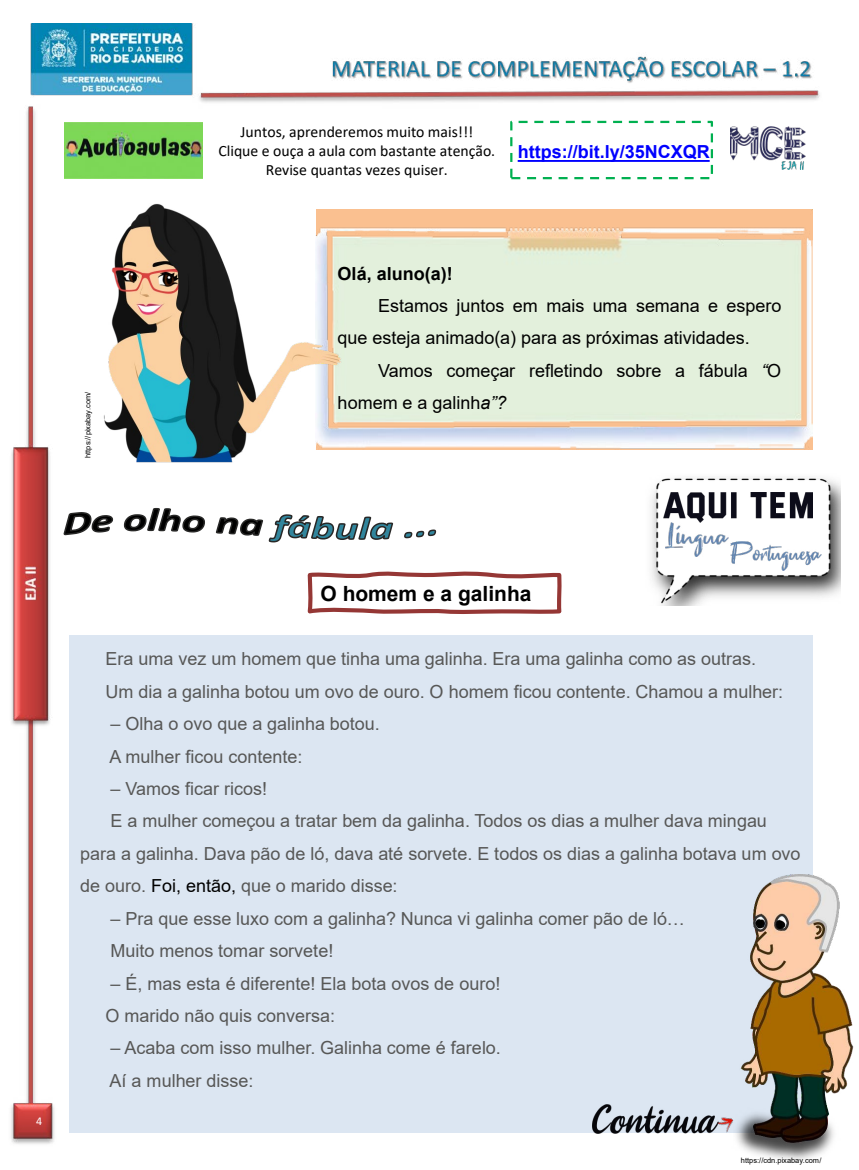
<style>
.page{position:relative;width:859px;height:1170px;background:#fff}
.page>*{position:absolute;margin:0;border:0;box-sizing:border-box;transform-origin:0 0}
.t1{font:700 21px "Arial";color:#000}
.t2{font:18px/32.4px "Arial";color:#575756}
.t3{font:18px/32.4px "Arial";color:#000}
.t4{font:18px "Arial";color:#575756}
.t5{font:700 18px "Arial";color:#00f}
.t6{font:700 18px "Arial";color:#000}
.t7{font:15.75px/18.9px "Calibri";color:#000;text-align:center}
.t8{font:12px "Calibri";color:#fff}
.t9{font:7.5px "Arial";color:#000}
.s1{font-style:italic}
.s2{font-style:inherit}
.s3{color:#000}
</style>
<div class="page">
<img style="left:11px;top:23px;width:809px;height:1121px">
<img style="left:344px;top:210px;width:468px;height:240px">
<div style="left:510px;top:121px;width:203px;height:58px;border:2px dashed #00b050"></div>
<img style="left:64px;top:123px;width:138px;height:55px">
<svg style="left:305px;top:567px;width:259px;height:49px"></svg>
<div style="left:69px;top:635px;width:743px;height:497px;background:#dce6f2"></div>
<svg style="left:63px;top:498px;width:374px;height:52px"></svg>
<img style="left:645px;top:474px;width:196px;height:131px">
<img style="left:664px;top:492px;width:148px;height:30px">
<img style="left:665px;top:522px;width:64px;height:35px">
<img style="left:730px;top:541px;width:91px;height:29px">
<img style="left:720px;top:874px;width:134px;height:286px">
<img style="left:712px;top:1103px;width:32px;height:32px">
<img style="left:593px;top:1104px;width:125px;height:28px">
<img style="left:98px;top:199px;width:246px;height:269px">
<img style="left:730px;top:127px;width:75px;height:42px">
<svg style="left:518px;top:160px;width:192px;height:2px"></svg>
<p class="t9" style="left:83px;top:458px;width:68px;rotate:-90deg">https://pixabay.com/</p>
<p class="t7" style="left:218px;top:122px;width:278px">Juntos, aprenderemos muito mais!!!<br>Clique e ouça a aula com bastante atenção.<br>Revise quantas vezes quiser.</p>
<p class="t5" style="left:518px;top:139px;width:193px">https://bit.ly/35NCXQR</p>
<p class="t6" style="left:338px;top:260px;width:117px">Olá, aluno(a)!</p>
<p class="t3" style="left:338px;top:289px;width:445px;text-indent:40px">Estamos juntos em mais uma semana e espero que esteja animado(a) para as próximas atividades.</p>
<p class="t3" style="left:338px;top:354px;width:445px;text-indent:40px">Vamos começar refletindo sobre a fábula <span class="s1">“</span>O homem e a galinh<span class="s1">a”?</span></p>
<p class="t8" style="left:36px;top:1112px;width:8px">4</p>
<p class="t1" style="left:321px;top:578px;width:212px">O homem e a galinha</p>
<p class="t2" style="left:105px;top:642px;width:679px">Era uma vez um homem que tinha uma galinha. Era uma galinha como as outras.<br>Um dia a galinha botou um ovo de ouro. O homem ficou contente. Chamou a mulher:</p>
<p class="t2" style="left:110px;top:707px;width:272px"><span class="s2">–</span> Olha o ovo que a galinha botou.<br>A mulher ficou contente:</p>
<p class="t2" style="left:111px;top:772px;width:158px"><span class="s2">–</span> Vamos ficar ricos!</p>
<p class="t2" style="left:111px;top:804px;width:658px">E a mulher começou a tratar bem da galinha. Todos os dias a mulher dava mingau</p>
<p class="t2" style="left:80px;top:837px;width:722px">para a galinha. Dava pão de ló, dava até sorvete. E todos os dias a galinha botava um ovo</p>
<p class="t2" style="left:80px;top:869px;width:319px">de ouro. <span class="s3">Foi, então,</span> que o marido disse:</p>
<p class="t4" style="left:111px;top:905px;width:576px">– Pra que esse luxo com a galinha? Nunca vi galinha comer pão de ló…</p>
<p class="t2" style="left:111px;top:934px;width:224px">Muito menos tomar sorvete!</p>
<p class="t2" style="left:105px;top:966px;width:396px"><span class="s2">–</span> É, mas esta é diferente! Ela bota ovos de ouro!<br>O marido não quis conversa:</p>
<p class="t2" style="left:110px;top:1031px;width:393px"><span class="s2">–</span> Acaba com isso mulher. Galinha come é farelo.<br>Aí a mulher disse:</p>
<p class="t9" style="left:741px;top:1154px;width:82px">https://cdn.pixabay.com/</p>
</div>
